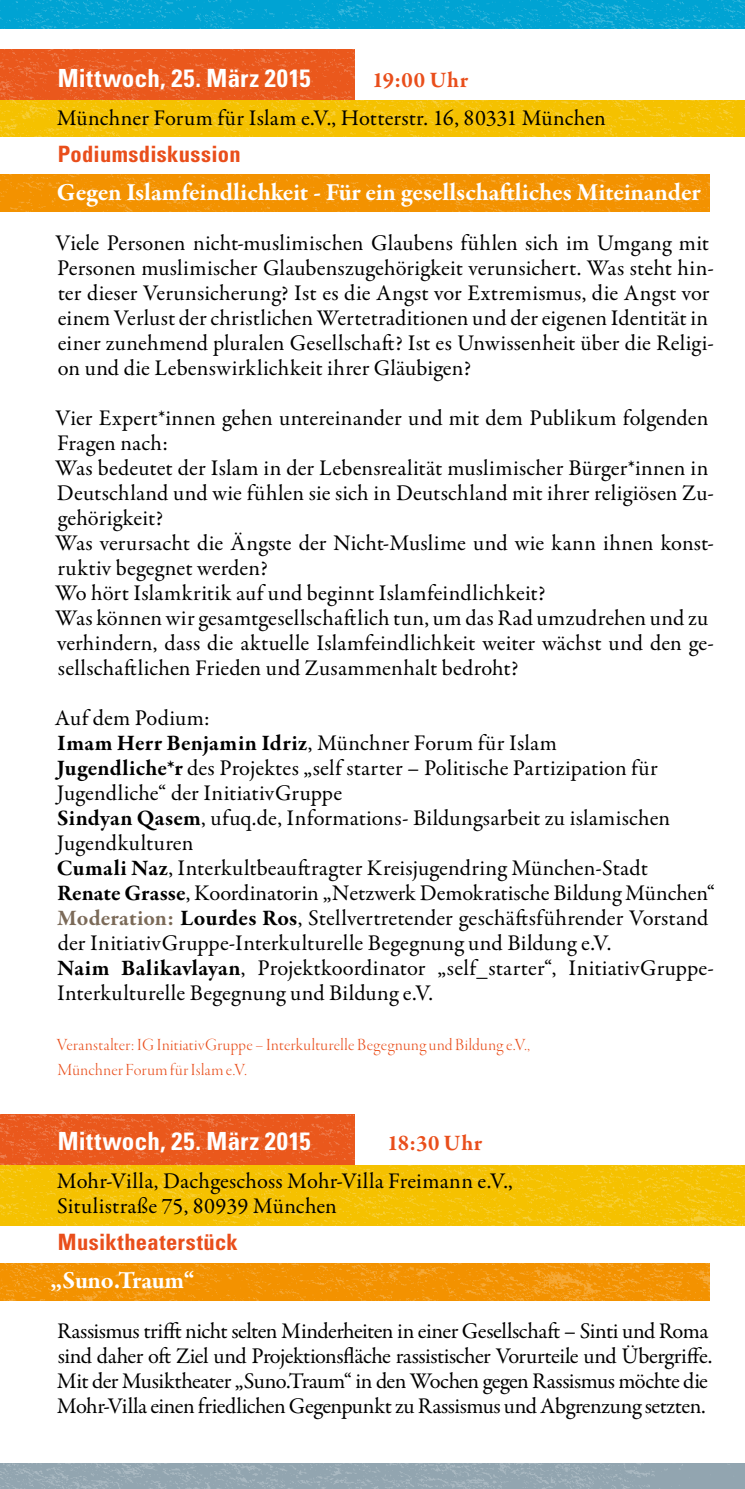
<style>
.page{position:relative;width:745px;height:1489px;background:#fff}
.page>*{position:absolute;margin:0;border:0;box-sizing:border-box;transform-origin:0 0}
.t1{font:700 25px "Garamond Premr Pro";letter-spacing:-.005em;color:#fff}
.t2{font:700 condensed 25px "Univers";letter-spacing:.015em;color:#fff}
.t3{font:22.5px/25px "Garamond Premr Pro";letter-spacing:.005em;color:#000}
.t4{font:22.5px/25px "Garamond Premr Pro";letter-spacing:-.02em;color:#000}
.t5{font:700 condensed 22.5px "Univers";letter-spacing:.015em;color:#e94e1b}
.t6{font:700 22.5px "Garamond Premr Pro";letter-spacing:.025em;color:#e94e1b}
.t7{font:17.5px/25px "Garamond Premr Pro Lt Disp";letter-spacing:.02em;color:#e94e1b}
.s1{font-weight:700}
.s2{font-weight:700;color:#7b6a58}
</style>
<div class="page">
<img style="left:0;top:0;width:744px;height:1488px">
<p class="t2" style="left:58px;top:63px;width:254px">Mittwoch, 25. März 2015</p>
<p class="t6" style="left:372px;top:66px;width:97px">19:00 Uhr</p>
<p class="t3" style="left:57px;top:106px;width:550px">Münchner Forum für Islam e.V., Hotterstr. 16, 80331 München</p>
<p class="t5" style="left:58px;top:140px;width:184px">Podiumsdiskussion</p>
<p class="t1" style="left:57px;top:177px;width:644px">Gegen Islamfeindlichkeit - Für ein gesellschaftliches Miteinander</p>
<p class="t3" style="left:56px;top:231px;width:659px">Viele Personen nicht-muslimischen Glaubens fühlen sich im Umgang mit Personen muslimischer Glaubenszugehörigkeit verunsichert. Was steht hin&shy;ter dieser Verunsicherung? Ist es die Angst vor Extremismus, die Angst vor einem Verlust der christlichen Wertetraditionen und der eigenen Identität in einer zunehmend pluralen Gesellschaft? Ist es Unwissenheit über die Religi&shy;on und die Lebenswirklichkeit ihrer Gläubigen?</p>
<p class="t3" style="left:55px;top:406px;width:659px">Vier Expert*innen gehen untereinander und mit dem Publikum folgenden Fragen nach:<br>Was bedeutet der Islam in der Lebensrealität muslimischer Bürger*innen in Deutschland und wie fühlen sie sich in Deutschland mit ihrer religiösen Zu&shy;gehörigkeit?<br>Was verursacht die Ängste der Nicht-Muslime und wie kann ihnen konst&shy;ruktiv begegnet werden?<br>Wo hört Islamkritik auf und beginnt Islamfeindlichkeit?<br>Was können wir gesamtgesellschaftlich tun, um das Rad umzudrehen und zu verhindern, dass die aktuelle Islamfeindlichkeit weiter wächst und den ge&shy;sellschaftlichen Frieden und Zusammenhalt bedroht?</p>
<p class="t3" style="left:55px;top:706px;width:661px">Auf dem Podium:<br><span class="s1">Imam Herr Benjamin Idriz</span>, Münchner Forum für Islam<br><span class="s1">Jugendliche*r</span> des Projektes „self starter – Politische Partizipation für Jugendliche“ der InitiativGruppe<br><span class="s1">Sindyan Qasem</span>, ufuq.de, Informations- Bildungsarbeit zu islamischen Jugendkulturen<br><span class="s1">Cumali Naz</span>, Interkultbeauftragter Kreisjugendring München-Stadt <span class="s1">Renate Grasse</span>, Koordinatorin „Netzwerk Demokratische Bildung München“ <span class="s2">Moderation:</span> <span class="s1">Lourdes Ros</span>, Stellvertretender geschäftsführender Vorstand der InitiativGruppe-Interkulturelle Begegnung und Bildung e.V.<br><span class="s1">Naim Balikavlayan</span>, Projektkoordinator „self_starter“, InitiativGruppe-Interkulturelle Begegnung und Bildung e.V.</p>
<p class="t7" style="left:57px;top:1032px;width:474px">Veranstalter: IG InitiativGruppe – Interkulturelle Begegnung und Bildung e.V.,<br>Münchner Forum für Islam e.V.</p>
<p class="t2" style="left:58px;top:1125px;width:254px">Mittwoch, 25. März 2015</p>
<p class="t6" style="left:387px;top:1129px;width:96px">18:30 Uhr</p>
<p class="t3" style="left:57px;top:1168px;width:457px">Mohr-Villa, Dachgeschoss Mohr-Villa Freimann e.V.,<br>Situlistraße 75, 80939 München</p>
<p class="t5" style="left:58px;top:1228px;width:181px">Musiktheaterstück</p>
<p class="t1" style="left:50px;top:1264px;width:146px">„Suno.Traum“</p>
<p class="t4" style="left:57px;top:1318px;width:656px">Rassismus trifft nicht selten Minderheiten in einer Gesellschaft – Sinti und Roma sind daher oft Ziel und Projektionsfläche rassistischer Vorurteile und Übergriffe.<br>Mit der Musiktheater „Suno.Traum“ in den Wochen gegen Rassismus möchte die Mohr-Villa einen friedlichen Gegenpunkt zu Rassismus und Abgrenzung setzten.</p>
</div>
